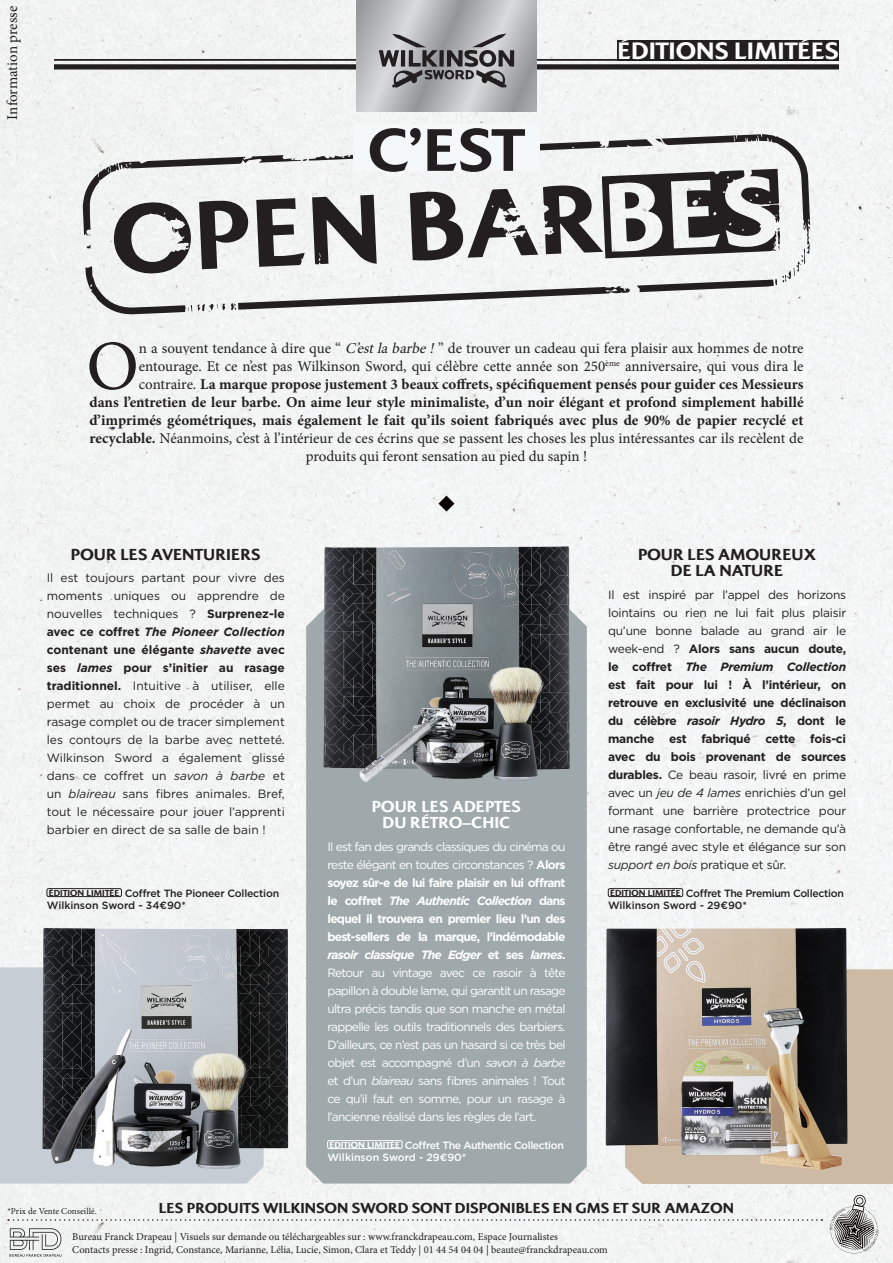
<style>
.page{position:relative;width:893px;height:1263px;background:#f3f5f4}
.page>*{position:absolute;margin:0;border:0;box-sizing:border-box;transform-origin:0 0}
.t1{font:70.35px "Minion Pro";color:#231f20}
.t2{font:700 62.1px "Colosseum";color:#231f20}
.t3{font:700 24.6px "Colosseum";color:#fff}
.t4{font:700 16.5px/16.5px "Colosseum";color:#231f20;text-align:center}
.t5{font:700 16.5px/16.5px "Colosseum";color:#fff;text-align:center}
.t6{font:15px "Minion Pro";color:#231f20}
.t7{font:700 15px "Minion Pro";color:#231f20}
.t8{font:700 15px "Colosseum";color:#231f20}
.t9{font:12px/18px "Gotham";letter-spacing:-.02em;color:#231f20;text-align:justify}
.t10{font:12px/18px "Gotham";letter-spacing:-.06em;color:#fff;text-align:justify}
.t11{font:10.5px "Minion Pro";color:#231f20}
.t12{font:500 10.5px/12px "Gotham";letter-spacing:-.02em;color:#231f20}
.t13{font:500 10.5px/12px "Gotham";letter-spacing:-.04em;color:#fff}
.t14{font:700 9px "Colosseum";color:#231f20}
.t15{font:9px "Minion Pro";color:#231f20}
.t16{font:700 9px "Colosseum";color:#fff}
.s1{font-style:italic}
.s2{font-weight:400}
.s3{font-weight:700}
.s4{font-weight:700;font-style:italic}
</style>
<div class="page">
<hr style="left:54px;top:59px;width:785px;height:2px;background:#231f20">
<div style="left:54px;top:64px;width:785px;height:6px;background:#231f20"></div>
<div style="left:0;top:967px;width:264px;height:216px;background:#c6cdd5"></div>
<svg style="left:8px;top:1219px;width:814px;height:2px"></svg>
<svg style="left:356px;top:0;width:181px;height:111px;background:#b5b7ba"></svg>
<svg style="left:379px;top:33px;width:135px;height:55px;background:#8d8c8f"></svg>
<svg style="left:10px;top:1228px;width:51px;height:29px"></svg>
<div style="left:306px;top:609px;width:281px;height:574px;background:#9fa9ab"></div>
<img style="left:323px;top:546px;width:247px;height:236px">
<div style="left:625px;top:969px;width:268px;height:215px;background:#ccbaa4"></div>
<div style="left:327px;top:1140px;width:75px;height:9px;border:1px solid #fff;border-radius:2px"></div>
<div style="left:608px;top:888px;width:75px;height:9px;border:1px solid #231f20;border-radius:2px"></div>
<svg style="left:438px;top:496px;width:16px;height:16px"></svg>
<div style="left:617px;top:40px;width:222px;height:21px;background:#231f20"></div>
<svg style="left:83px;top:134px;width:727px;height:181px"></svg>
<div style="left:353px;top:124px;width:187px;height:47px;background:#f5f8f8"></div>
<img style="left:606px;top:928px;width:241px;height:242px">
<img style="left:42px;top:928px;width:246px;height:241px">
<div style="left:47px;top:888px;width:75px;height:9px;border:1px solid #231f20;border-radius:2px"></div>
<svg style="left:830px;top:1194px;width:48px;height:60px"></svg>
<p class="t6" style="left:2px;top:120px;width:115px;rotate:-90deg">Information presse</p>
<p class="t2" style="left:369px;top:117px;width:157px">C’EST</p>
<p class="t3" style="left:617px;top:37px;width:223px">ÉDITIONS LIMITÉES</p>
<p class="t1" style="left:86px;top:319px;width:54px">O</p>
<p class="t6" style="left:139px;top:338px;width:666px">n a souvent tendance à dire que ‘‘ <span class="s1">C’estlabarbe!</span>’’ de trouver un cadeau qui fera plaisir aux hommes de notre</p>
<p class="t6" style="left:139px;top:356px;width:666px">entourage. Et ce n’est pas Wilkinson Sword, qui célèbre cette année son 250<sup>ème</sup> anniversaire, qui vous dira le</p>
<p class="t7" style="left:139px;top:373px;width:666px"><span class="s2">contraire.</span> La marque propose justement 3 beaux coffrets, spécifiquement pensés pour guider ces Messieurs</p>
<p class="t7" style="left:89px;top:391px;width:716px">dans l’entretien de leur barbe. On aime leur style minimaliste, d’un noir élégant et profond simplement habillé</p>
<p class="t7" style="left:89px;top:409px;width:716px">d’imprimés géométriques, mais également le fait qu’ils soient fabriqués avec plus de 90% de papier recyclé et</p>
<p class="t6" style="left:89px;top:428px;width:716px"><span class="s3">recyclable.</span> Néanmoins, c’est à l’intérieur de ces écrins que se passent les choses les plus intéressantes car ils recèlent de</p>
<p class="t6" style="left:306px;top:446px;width:283px">produits qui feront sensation au pied du sapin !</p>
<p class="t4" style="left:71px;top:546px;width:191px">POUR LES AVENTURIERS</p>
<p class="t9" style="left:47px;top:568px;width:240px">Il est toujours partant pour vivre des moments uniques ou apprendre de nouvelles techniques ? <span class="s3">Surprenez-le avec ce coffret</span> <span class="s4">The Pioneer Collection </span><span class="s3">contenant une élégante</span> <span class="s4">shavette</span> <span class="s3">avec ses</span> <span class="s4">lames</span> <span class="s3">pour s’initier au rasage traditionnel.</span> Intuitive à utiliser, elle permet au choix de procéder à un rasage complet ou de tracer simplement les contours de la barbe avec netteté.<br>Wilkinson Sword a également glissé dans ce coffret un <span class="s1">savon à barbe</span> et un <span class="s1">blaireau</span> sans fibres animales. Bref, tout le nécessaire pour jouer l’apprenti barbier en direct de sa salle de bain !</p>
<p class="t14" style="left:49px;top:888px;width:72px">ÉDITION LIMITÉE</p>
<p class="t12" style="left:47px;top:887px;width:234px;text-indent:78px">Coffret The Pioneer Collection<br>Wilkinson Sword - 34€90*</p>
<p class="t5" style="left:372px;top:798px;width:151px">POUR LES ADEPTES<br>DU RÉTRO-CHIC</p>
<p class="t10" style="left:327px;top:837px;width:240px">Il est fan des grands classiques du cinéma ou reste élégant en toutes circonstances ? <span class="s3">Alors soyez sûr-e de lui faire plaisir en lui offrant le coffret</span> <span class="s4">The Authentic Collection</span> <span class="s3">dans lequel il trouvera en premier lieu l’un des best-sellers de la marque, l’indémodable </span><span class="s4">rasoir classique The Edger</span> <span class="s3">et ses</span> <span class="s4">lames</span><span class="s3">.<br></span>Retour au vintage avec ce rasoir à tête papillon à double lame, qui garantit un rasage ultra précis tandis que son manche en métal rappelle les outils traditionnels des barbiers.<br>D’ailleurs, ce n’est pas un hasard si ce très bel objet est accompagné d’un <span class="s1">savon à barbe </span>et d’un <span class="s1">blaireau</span> sans fibres animales ! Tout ce qu’il faut en somme, pour un rasage à l’ancienne réalisé dans les règles de l’art.</p>
<p class="t16" style="left:329px;top:1140px;width:72px">ÉDITION LIMITÉE</p>
<p class="t13" style="left:327px;top:1139px;width:238px;text-indent:78px">Coffret The Authentic Collection<br>Wilkinson Sword - 29€90*</p>
<p class="t4" style="left:638px;top:546px;width:180px">POUR LES AMOUREUX<br>DE LA NATURE</p>
<p class="t9" style="left:608px;top:585px;width:240px">Il est inspiré par l’appel des horizons lointains ou rien ne lui fait plus plaisir qu’une bonne balade au grand air le week-end ? <span class="s3">Alors sans aucun doute, le coffret</span> <span class="s4">The Premium Collection </span><span class="s3">est fait pour lui ! À l’intérieur, on retrouve en exclusivité une déclinaison du célèbre</span> <span class="s4">rasoir Hydro 5</span><span class="s3">, dont le manche est fabriqué cette fois-ci avec du bois provenant de sources durables.</span> Ce beau rasoir, livré en prime avec un <span class="s1">jeu de 4 lames</span> enrichies d’un gel formant une barrière protectrice pour une rasage confortable, ne demande qu’à être rangé avec style et élégance sur son <span class="s1">support en bois</span> pratique et sûr.</p>
<p class="t14" style="left:610px;top:888px;width:72px">ÉDITION LIMITÉE</p>
<p class="t12" style="left:608px;top:887px;width:237px;text-indent:78px">Coffret The Premium Collection<br>Wilkinson Sword - 29€90*</p>
<p class="t8" style="left:159px;top:1200px;width:577px">LES PRODUITS WILKINSON SWORD SONT DISPONIBLES EN GMS ET SUR AMAZON</p>
<p class="t15" style="left:7px;top:1205px;width:91px">*Prix de Vente Conseillé.</p>
<p class="t11" style="left:72px;top:1230px;width:487px">Bureau Franck Drapeau | Visuels sur demande ou téléchargeables sur : www.franckdrapeau.com, Espace Journalistes</p>
<p class="t11" style="left:72px;top:1242px;width:537px">Contacts presse : Ingrid, Constance, Marianne, Lélia, Lucie, Simon, Clara et Teddy | 01 44 54 04 04 | beaute@franckdrapeau.com</p>
</div>
